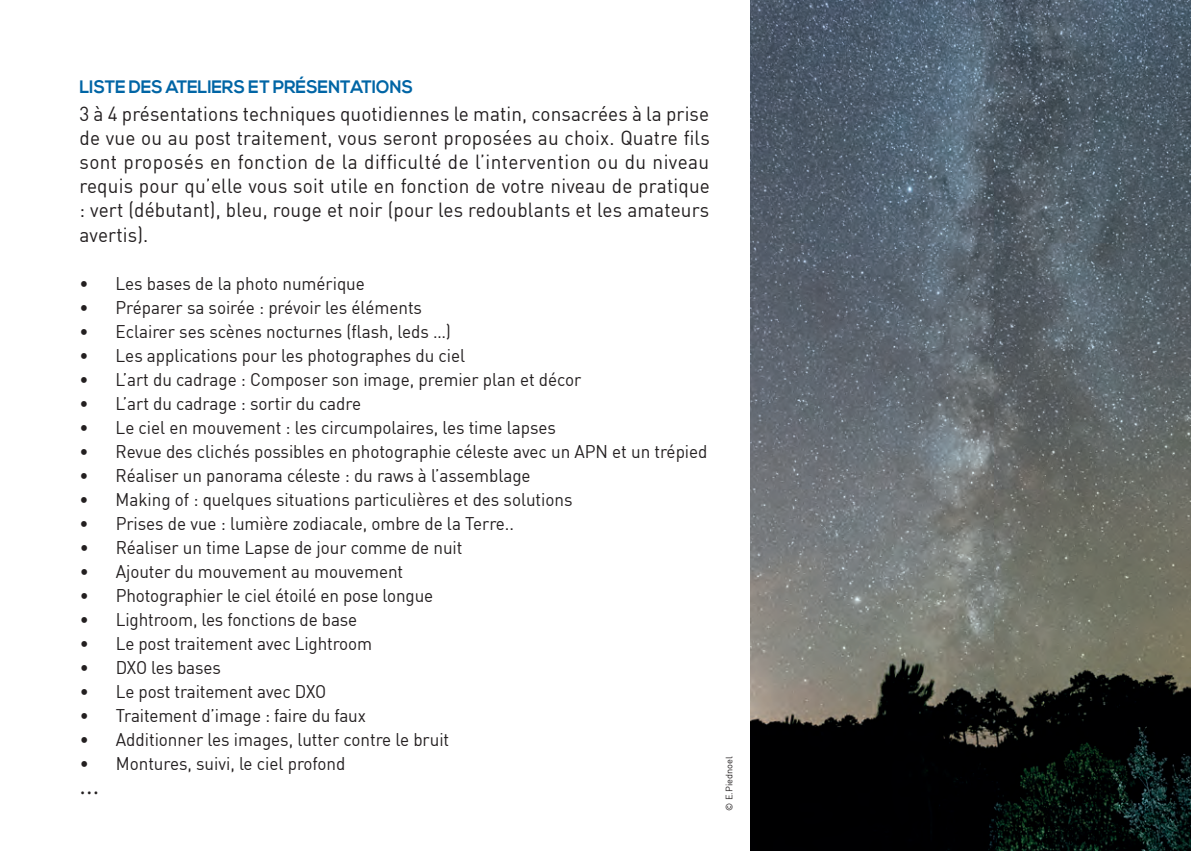
<style>
.page{position:relative;width:1191px;height:851px;background:#fff}
.page>*{position:absolute;margin:0;border:0;box-sizing:border-box;transform-origin:0 0}
.t1{font:20px/24px "DIN";letter-spacing:.005em;color:#231f20;text-align:justify;scale:.95 1}
.t2{font:20px "Vinegar";color:#231f20;scale:.95 1}
.t3{font:18px "DIN";letter-spacing:-.005em;color:#231f20;scale:.95 1}
.t4{font:700 18px "Nexa";letter-spacing:-.01em;color:#0065a5;scale:.95 1}
.t5{font:9.2px "DIN";color:#231f20}
</style>
<div class="page">
<img style="left:750px;top:0;width:441px;height:850px">
<p class="t4" style="left:79px;top:77px;width:352px">LISTE DES ATELIERS ET PRÉSENTATIONS</p>
<p class="t1" style="left:79px;top:102px;width:665px">3 à 4 présentations techniques quotidiennes le matin, consacrées à la prise de vue ou au post traitement, vous seront proposées au choix. Quatre fils sont proposés en fonction de la difficulté de l’intervention ou du niveau requis pour qu’elle vous soit utile en fonction de votre niveau de pratique : vert (débutant), bleu, rouge et noir (pour les redoublants et les amateurs avertis).</p>
<p class="t3" style="left:79px;top:272px;width:302px">• Les bases de la photo numérique</p>
<p class="t3" style="left:79px;top:296px;width:362px">• Préparer sa soirée : prévoir les éléments</p>
<p class="t3" style="left:79px;top:320px;width:392px">• Eclairer ses scènes nocturnes (flash, leds …)</p>
<p class="t3" style="left:80px;top:344px;width:407px">• Les applications pour les photographes du ciel</p>
<p class="t3" style="left:80px;top:368px;width:530px">• L’art du cadrage : Composer son image, premier plan et décor</p>
<p class="t3" style="left:80px;top:392px;width:298px">• L’art du cadrage : sortir du cadre</p>
<p class="t3" style="left:80px;top:416px;width:503px">• Le ciel en mouvement : les circumpolaires, les time lapses</p>
<p class="t3" style="left:80px;top:440px;width:662px">• Revue des clichés possibles en photographie céleste avec un APN et un trépied</p>
<p class="t3" style="left:80px;top:464px;width:476px">• Réaliser un panorama céleste : du raws à l’assemblage</p>
<p class="t3" style="left:80px;top:488px;width:520px">• Making of : quelques situations particulières et des solutions</p>
<p class="t3" style="left:80px;top:512px;width:459px">• Prises de vue : lumière zodiacale, ombre de la Terre..</p>
<p class="t3" style="left:80px;top:536px;width:404px">• Réaliser un time Lapse de jour comme de nuit</p>
<p class="t3" style="left:80px;top:560px;width:342px">• Ajouter du mouvement au mouvement</p>
<p class="t3" style="left:80px;top:584px;width:374px">• Photographier le ciel étoilé en pose longue</p>
<p class="t3" style="left:80px;top:608px;width:294px">• Lightroom, les fonctions de base</p>
<p class="t3" style="left:80px;top:632px;width:309px">• Le post traitement avec Lightroom</p>
<p class="t3" style="left:80px;top:656px;width:150px">• DXO les bases</p>
<p class="t3" style="left:80px;top:680px;width:261px">• Le post traitement avec DXO</p>
<p class="t3" style="left:80px;top:703px;width:303px">• Traitement d’image : faire du faux</p>
<p class="t3" style="left:80px;top:727px;width:390px">• Additionner les images, lutter contre le bruit</p>
<p class="t3" style="left:80px;top:751px;width:281px">• Montures, suivi, le ciel profond</p>
<p class="t2" style="left:79px;top:773px;width:22px">...</p>
<p class="t5" style="left:723px;top:810px;width:56px;rotate:-90deg">© E.Piednoel</p>
</div>
